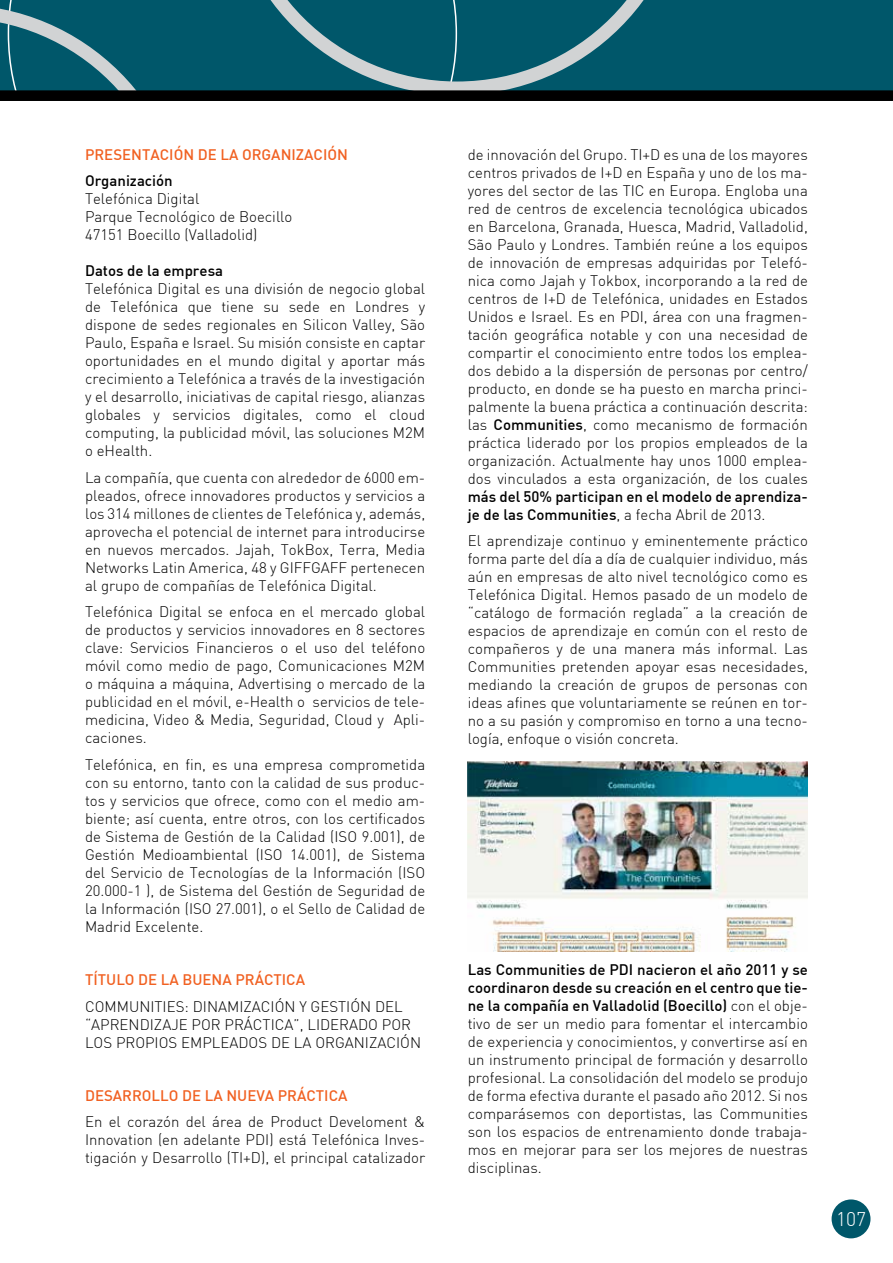
<style>
.page{position:relative;width:893px;height:1263px;background:#fff}
.page>*{position:absolute;margin:0;border:0;box-sizing:border-box;transform-origin:0 0}
.t1{font:300 19.5px "DIN";color:#fff}
.t2{font:300 15px/18px "DIN";color:#000;text-align:justify}
.t3{font:500 15px/18px "DIN";color:#000}
.t4{font:500 15px "DIN";color:#f16122}
.s1{font-weight:500}
.s2{font-weight:300}
</style>
<div class="page">
<div style="left:832px;top:1199px;width:38px;height:39px;background:#00576a;border-radius:50%"></div>
<svg style="left:0;top:0;width:893px;height:90px;background:#136274"></svg>
<div style="left:0;top:90px;width:893px;height:11px;background:#000"></div>
<img style="left:468px;top:762px;width:340px;height:189px">
<p class="t4" style="left:85px;top:145px;width:11px">PRESENTA</p>
<p class="t4" style="left:160px;top:145px;width:18px">CIÓN</p>
<p class="t4" style="left:198px;top:145px;width:134px">DE LA ORGANIZACIÓN</p>
<p class="t3" style="left:85px;top:171px;width:89px">Organización</p>
<p class="t2" style="left:85px;top:190px;width:209px;text-align:left">Telefónica Digital<br>Parque Tecnológico de Boecillo<br>47151 Boecillo (Valladolid)</p>
<p class="t3" style="left:85px;top:261px;width:140px">Datos de la empresa</p>
<p class="t2" style="left:85px;top:280px;width:342px">Telefónica Digital es una división de negocio global de Telefónica que tiene su sede en Londres y dispone de sedes regionales en Silicon Valley, São Paulo, España e Israel. Su misión consiste en captar oportunidades en el mundo digital y aportar más crecimiento a Telefónica a través de la investigación y el desarrollo, iniciativas de capital riesgo, alianzas globales y servicios digitales, como el cloud computing, la publicidad móvil, las soluciones M2M o eHealth.</p>
<p class="t2" style="left:85px;top:468px;width:342px">La compañía, que cuenta con alrededor de 6000 em&shy;pleados, ofrece innovadores productos y servicios a los 314 millones de clientes de Telefónica y, además, aprovecha el potencial de internet para introducirse en nuevos mercados. Jajah, TokBox, Terra, Media Networks Latin America, 48 y giffgaff</p>
<p class="t2" style="left:85px;top:558px;width:342px;text-indent:265px">pertenecen al grupo de compañías de Telefónica Digital.</p>
<p class="t2" style="left:85px;top:603px;width:342px">Telefónica Digital se enfoca en el mercado global de productos y servicios innovadores en 8 sectores clave: Servicios Financieros o el uso del teléfono móvil como medio de pago, Comunicaciones M2M o máquina a máquina, Advertising o mercado de la publicidad en el móvil, e-Health o servicios de tele&shy;medicina, Video &amp; Media, Seguridad, Cloud y Apli&shy;caciones.</p>
<p class="t2" style="left:85px;top:755px;width:342px">Telefónica, en fin, es una empresa comprometida con su entorno, tanto con la calidad de sus produc&shy;tos y servicios que ofrece, como con el medio am&shy;biente; así cuenta, entre otros, con los certificados de Sistema de Gestión de la Calidad (ISO 9.001), de Gestión Medioambiental (ISO 14.001), de Sistema del Servicio de Tecnologías de la Información (ISO 20.000-1 ), de Sistema del Gestión de Seguridad de la Información (ISO 27.001), o el Sello de Calidad de Madrid Excelente.</p>
<p class="t4" style="left:85px;top:970px;width:128px">TÍTULO DE LA BUENA</p>
<p class="t4" style="left:235px;top:970px;width:71px">PRÁCTI CA</p>
<p class="t2" style="left:85px;top:997px;width:20px">Communities</p>
<p class="t2" style="left:185px;top:997px;width:18px">: dinamización</p>
<p class="t2" style="left:299px;top:997px;width:21px">y gestión</p>
<p class="t2" style="left:375px;top:997px;width:10px">del</p>
<p class="t2" style="left:85px;top:1015px;width:16px">“aprendizaje</p>
<p class="t2" style="left:192px;top:1015px;width:10px">por</p>
<p class="t2" style="left:225px;top:1015px;width:10px">práctica</p>
<p class="t2" style="left:293px;top:1015px;width:24px">”, liderado</p>
<p class="t2" style="left:382px;top:1015px;width:10px">por</p>
<p class="t2" style="left:85px;top:1033px;width:10px">los</p>
<p class="t2" style="left:116px;top:1033px;width:10px">propios</p>
<p class="t2" style="left:181px;top:1033px;width:11px">empleados</p>
<p class="t2" style="left:271px;top:1033px;width:54px">delaorganización</p>
<p class="t4" style="left:85px;top:1085px;width:11px">DESARROLLO</p>
<p class="t4" style="left:182px;top:1085px;width:75px">DE LA NUEVA</p>
<p class="t4" style="left:278px;top:1085px;width:71px">PRÁCTI CA</p>
<p class="t2" style="left:85px;top:1112px;width:342px">En el corazón del área de Product Develoment &amp; Innovation (en adelante PDI) está Telefónica Inves&shy;tigación y Desarrollo (TI+D), el principal catalizador</p>
<p class="t2" style="left:468px;top:145px;width:342px">de innovación del Grupo. TI+D es una de los mayores centros privados de I+D en España y uno de los ma&shy;yores del sector de las TIC en Europa. Engloba una red de centros de excelencia tecnológica ubicados en Barcelona, Granada, Huesca, Madrid, Valladolid, São Paulo y Londres. También reúne a los equipos de innovación de empresas adquiridas por Telefó&shy;nica como Jajah y Tokbox, incorporando a la red de centros de I+D de Telefónica, unidades en Estados Unidos e Israel. Es en PDI, área con una fragmen&shy;tación geográfica notable y con una necesidad de compartir el conocimiento entre todos los emplea&shy;dos debido a la dispersión de personas por centro/ producto, en donde se ha puesto en marcha princi&shy;palmente la buena práctica a continuación descrita: las <span class="s1">Communities</span>, como mecanismo de formación práctica liderado por los propios empleados de la organización. Actualmente hay unos 1000 emplea&shy;dos vinculados a esta organización, de los cuales</p>
<p class="t3" style="left:468px;top:487px;width:342px">más del 50% participan en el modelo de aprendiza&shy;je de las Communities<span class="s2">, a fecha Abril de 2013.</span></p>
<p class="t2" style="left:468px;top:532px;width:342px">El aprendizaje continuo y eminentemente práctico forma parte del día a día de cualquier individuo, más aún en empresas de alto nivel tecnológico como es Telefónica Digital. Hemos pasado de un modelo de “catálogo de formación reglada” a la creación de espacios de aprendizaje en común con el resto de compañeros y de una manera más informal. Las Communities pretenden apoyar esas necesidades, mediando la creación de grupos de personas con ideas afines que voluntariamente se reúnen en tor&shy;no a su pasión y compromiso en torno a una tecno&shy;logía, enfoque o visión concreta.</p>
<p class="t2" style="left:468px;top:960px;width:342px;text-indent:170px"><span class="s1">nacieron el año 2011 y se coordinaron desde su creación en el centro que tie&shy;ne la compañía en Valladolid (Boecillo)</span> con el obje&shy;tivo de ser un medio para fomentar el intercambio de experiencia y conocimientos, y convertirse así en un instrumento principal de formación y desarrollo profesional. La consolidación del modelo se produjo de forma efectiva durante el pasado año 2012. Si nos comparásemos con deportistas, las Communities son los espacios de entrenamiento donde trabaja&shy;mos en mejorar para ser los mejores de nuestras disciplinas.</p>
<p class="t3" style="left:468px;top:960px;width:150px">Las Communities de PDI</p>
<h1 class="t1" style="left:836px;top:1207px;width:32px">107</h1>
</div>
